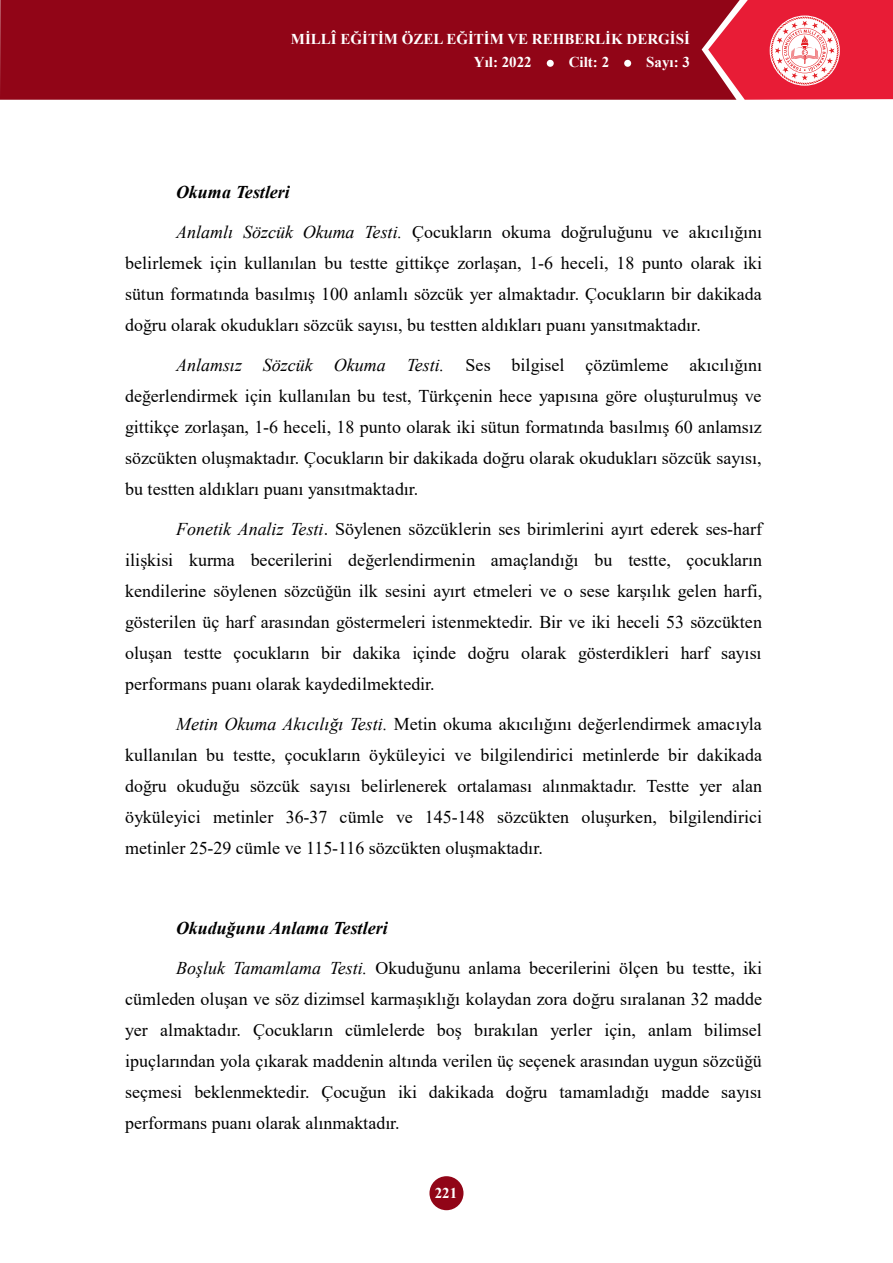
<style>
.page{position:relative;width:893px;height:1263px;background:#fff}
.page>*{position:absolute;margin:0;border:0;box-sizing:border-box;transform-origin:0 0}
.t1{font:18px/31px "Times New Roman";color:#000;text-align:justify}
.t2{font:italic 700 18px "Times New Roman";color:#000}
.t3{font:700 15px/22.5px "Times New Roman";color:#fff}
.s1{font-style:italic}
</style>
<div class="page">
<div style="left:0;top:0;width:708px;height:100px;background:#910517"></div>
<svg style="left:708px;top:0;width:185px;height:100px;background:#e6485c"></svg>
<div style="left:547px;top:60px;width:7px;height:7px;background:#fff;border-radius:50%"></div>
<div style="left:624px;top:60px;width:7px;height:7px;background:#fff;border-radius:50%"></div>
<div style="left:429px;top:1176px;width:34px;height:34px;background:#910517;border-radius:50%"></div>
<p class="t3" style="left:474px;top:28px;width:218px;text-indent:-183px">MİLLÎ EĞİTİM ÖZEL EĞİTİM VE REHBERLİK DERGİSİ<br>Yıl: 2022</p>
<p class="t3" style="left:569px;top:50px;width:42px">Cilt: 2</p>
<p class="t3" style="left:646px;top:50px;width:45px">Sayı: 3</p>
<p class="t2" style="left:176px;top:180px;width:115px">Okuma Testleri</p>
<p class="t1" style="left:125px;top:216px;width:639px;text-indent:51px"><span class="s1">Anlamlı Sözcük Okuma Testi.</span> Çocukların okuma doğruluğunu ve akıcılığını belirlemek için kullanılan bu testte gittikçe zorlaşan, 1-6 heceli, 18 punto olarak iki sütun formatında basılmış 100 anlamlı sözcük yer almaktadır. Çocukların bir dakikada doğru olarak okudukları sözcük sayısı, bu testten aldıkları puanı yansıtmaktadır.</p>
<p class="t1" style="left:125px;top:349px;width:638px;text-indent:51px"><span class="s1">Anlamsız Sözcük Okuma Testi.</span> Ses bilgisel çözümleme akıcılığını değerlendirmek için kullanılan bu test, Türkçenin hece yapısına göre oluşturulmuş ve gittikçe zorlaşan, 1-6 heceli, 18 punto olarak iki sütun formatında basılmış 60 anlamsız sözcükten oluşmaktadır. Çocukların bir dakikada doğru olarak okudukları sözcük sayısı, bu testten aldıkları puanı yansıtmaktadır.</p>
<p class="t1" style="left:125px;top:513px;width:639px;text-indent:51px"><span class="s1">Fonetik Analiz Testi</span>. Söylenen sözcüklerin ses birimlerini ayırt ederek ses-harf ilişkisi kurma becerilerini değerlendirmenin amaçlandığı bu testte, çocukların kendilerine söylenen sözcüğün ilk sesini ayırt etmeleri ve o sese karşılık gelen harfi, gösterilen üç harf arasından göstermeleri istenmektedir. Bir ve iki heceli 53 sözcükten oluşan testte çocukların bir dakika içinde doğru olarak gösterdikleri harf sayısı performans puanı olarak kaydedilmektedir.</p>
<p class="t1" style="left:125px;top:708px;width:639px;text-indent:51px"><span class="s1">Metin Okuma Akıcılığı Testi.</span> Metin okuma akıcılığını değerlendirmek amacıyla kullanılan bu testte, çocukların öyküleyici ve bilgilendirici metinlerde bir dakikada doğru okuduğu sözcük sayısı belirlenerek ortalaması alınmaktadır. Testte yer alan öyküleyici metinler 36-37 cümle ve 145-148 sözcükten oluşurken, bilgilendirici metinler 25-29 cümle ve 115-116 sözcükten oluşmaktadır.</p>
<p class="t2" style="left:176px;top:916px;width:213px">Okuduğunu Anlama Testleri</p>
<p class="t1" style="left:125px;top:952px;width:638px;text-indent:51px"><span class="s1">Boşluk Tamamlama Testi.</span> Okuduğunu anlama becerilerini ölçen bu testte, iki cümleden oluşan ve söz dizimsel karmaşıklığı kolaydan zora doğru sıralanan 32 madde yer almaktadır. Çocukların cümlelerde boş bırakılan yerler için, anlam bilimsel ipuçlarından yola çıkarak maddenin altında verilen üç seçenek arasından uygun sözcüğü seçmesi beklenmektedir. Çocuğun iki dakikada doğru tamamladığı madde sayısı performans puanı olarak alınmaktadır.</p>
<p class="t3" style="left:435px;top:1181px;width:24px">221</p>
</div>
